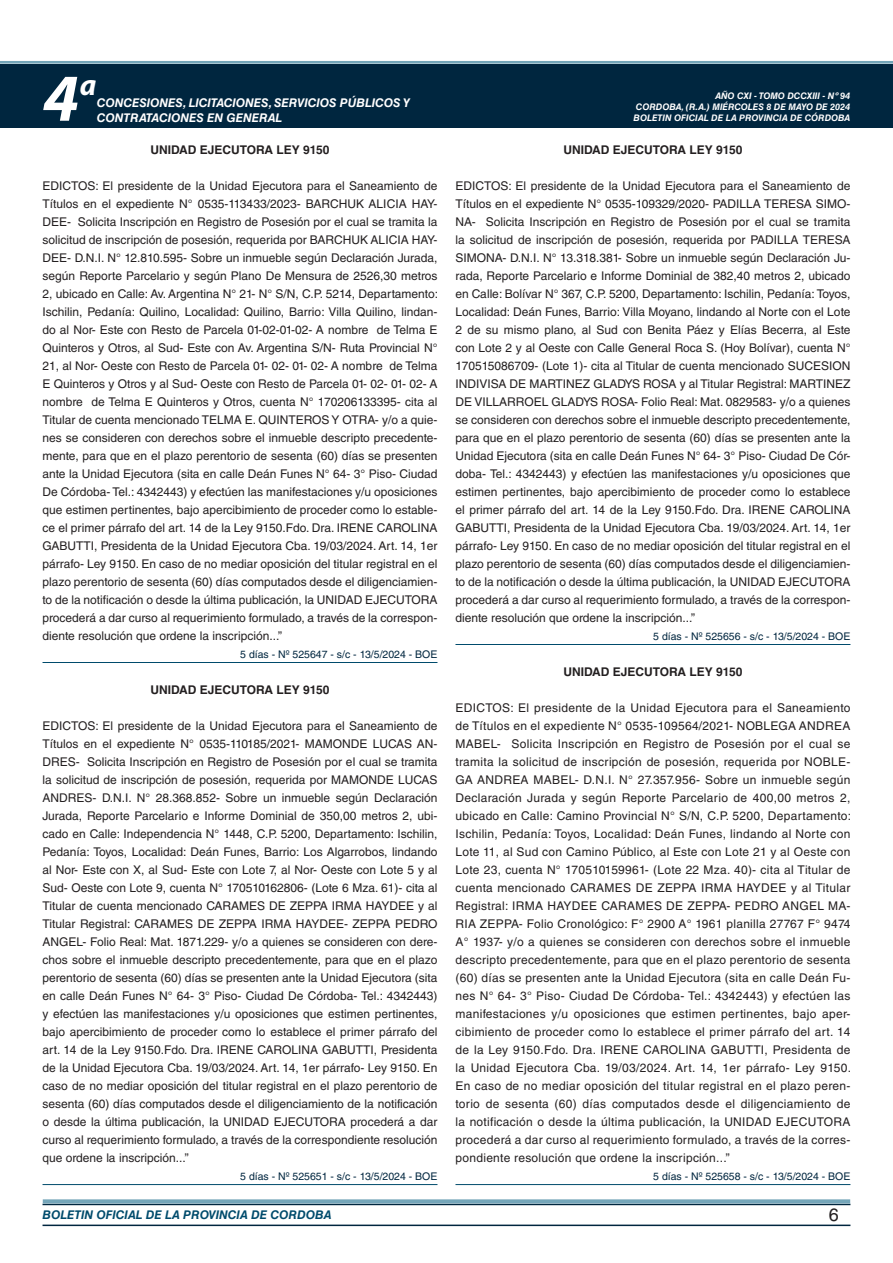
<style>
.page{position:relative;width:893px;height:1263px;background:#fff}
.page>*{position:absolute;margin:0;border:0;box-sizing:border-box;transform-origin:0 0}
.t1{font:italic 700 67.5px "Myriad Pro";color:#fff}
.t2{font:italic 700 30px "Myriad Pro";color:#fff}
.t3{font:18px "Helvetica LT Std";color:#231f20}
.TEXTO_BASE{font:12px/18px "Helvetica LT Std";color:#231f20;text-align:justify}
.RESUELVE{font:700 12px "Helvetica LT Std";color:#231f20}
.t4{font:italic 700 12px/14.4px "Helvetica LT Std";color:#fff}
.t5{font:italic 700 12px "Helvetica LT Std";color:#004b6c}
.FECHA_DE_VENCIMIENTO{font:10.5px "Helvetica LT Std";color:#00263f}
.t6{font:italic 700 9px/10.8px "Helvetica LT Std";color:#fff;text-align:right}
</style>
<div class="page">
<div style="left:0;top:61px;width:893px;height:6px;background:#fff;opacity:.75"></div>
<hr style="left:43px;top:1224px;width:807px;height:2px;background:#00263f">
<div style="left:42px;top:1198px;width:809px;height:8px;background:#fff;opacity:.75"></div>
<div style="left:0;top:64px;width:893px;height:64px;background:#00263f"></div>
<hr style="left:43px;top:662px;width:394px;height:1px;background:#004b6c">
<hr style="left:43px;top:1184px;width:394px;height:1px;background:#004b6c">
<hr style="left:455px;top:644px;width:395px;height:1px;background:#004b6c">
<hr style="left:455px;top:1184px;width:395px;height:1px;background:#004b6c">
<h1 class="t1" style="left:43px;top:54px;width:38px">4</h1>
<h2 class="t2" style="left:80px;top:66px;width:18px">a</h2>
<p class="t4" style="left:97px;top:96px;width:315px">CONCESIONES, LICITACIONES, SERVICIOS PÚBLICOS Y<br>CONTRATACIONES EN GENERAL</p>
<p class="RESUELVE" style="left:150px;top:142px;width:181px">UNIDAD EJECUTORA LEY 9150</p>
<p class="TEXTO_BASE" style="left:43px;top:177px;width:397px">EDICTOS: El presidente de la Unidad Ejecutora para el Saneamiento de Títulos en el expediente N° 0535-113433/2023- BARCHUK ALICIA HAY-DEE- Solicita Inscripción en Registro de Posesión por el cual se tramita la solicitud de inscripción de posesión, requerida por BARCHUK ALICIA HAY-DEE- D.N.I. N° 12.810.595- Sobre un inmueble según Declaración Jurada, según Reporte Parcelario y según Plano De Mensura de 2526,30 metros 2, ubicado en Calle: Av. Argentina N° 21- N° S/N, C.P. 5214, Departamento:<br>Ischilin, Pedanía: Quilino, Localidad: Quilino, Barrio: Villa Quilino, lindan&shy;do al Nor- Este con Resto de Parcela 01-02-01-02- A nombre de Telma E Quinteros y Otros, al Sud- Este con Av. Argentina S/N- Ruta Provincial N° 21, al Nor- Oeste con Resto de Parcela 01- 02- 01- 02- A nombre de Telma E Quinteros y Otros y al Sud- Oeste con Resto de Parcela 01- 02- 01- 02- A nombre de Telma E Quinteros y Otros, cuenta N° 170206133395- cita al Titular de cuenta mencionado TELMA E. QUINTEROS Y OTRA- y/o a quie&shy;nes se consideren con derechos sobre el inmueble descripto precedente&shy;mente, para que en el plazo perentorio de sesenta (60) días se presenten ante la Unidad Ejecutora (sita en calle Deán Funes N° 64- 3° Piso- Ciudad De Córdoba- Tel.: 4342443) y efectúen las manifestaciones y/u oposiciones que estimen pertinentes, bajo apercibimiento de proceder como lo estable&shy;ce el primer párrafo del art. 14 de la Ley 9150.Fdo. Dra. IRENE CAROLINA GABUTTI, Presidenta de la Unidad Ejecutora Cba. 19/03/2024. Art. 14, 1er párrafo- Ley 9150. En caso de no mediar oposición del titular registral en el plazo perentorio de sesenta (60) días computados desde el diligenciamien&shy;to de la notificación o desde la última publicación, la UNIDAD EJECUTORA procederá a dar curso al requerimiento formulado, a través de la correspon&shy;diente resolución que ordene la inscripción...”</p>
<p class="FECHA_DE_VENCIMIENTO" style="left:240px;top:648px;width:199px">5 días - Nº 525647 - s/c - 13/5/2024 - BOE</p>
<p class="RESUELVE" style="left:150px;top:682px;width:181px">UNIDAD EJECUTORA LEY 9150</p>
<p class="TEXTO_BASE" style="left:43px;top:717px;width:396px">EDICTOS: El presidente de la Unidad Ejecutora para el Saneamiento de Títulos en el expediente N° 0535-110185/2021- MAMONDE LUCAS AN-DRES- Solicita Inscripción en Registro de Posesión por el cual se tramita la solicitud de inscripción de posesión, requerida por MAMONDE LUCAS ANDRES- D.N.I. N° 28.368.852- Sobre un inmueble según Declaración Jurada, Reporte Parcelario e Informe Dominial de 350,00 metros 2, ubi&shy;cado en Calle: Independencia N° 1448, C.P. 5200, Departamento: Ischilin, Pedanía: Toyos, Localidad: Deán Funes, Barrio: Los Algarrobos, lindando al Nor- Este con X, al Sud- Este con Lote 7, al Nor- Oeste con Lote 5 y al Sud- Oeste con Lote 9, cuenta N° 170510162806- (Lote 6 Mza. 61)- cita al Titular de cuenta mencionado CARAMES DE ZEPPA IRMA HAYDEE y al Titular Registral: CARAMES DE ZEPPA IRMA HAYDEE- ZEPPA PEDRO ANGEL- Folio Real: Mat. 1871.229- y/o a quienes se consideren con dere&shy;chos sobre el inmueble descripto precedentemente, para que en el plazo perentorio de sesenta (60) días se presenten ante la Unidad Ejecutora (sita en calle Deán Funes N° 64- 3° Piso- Ciudad De Córdoba- Tel.: 4342443) y efectúen las manifestaciones y/u oposiciones que estimen pertinentes, bajo apercibimiento de proceder como lo establece el primer párrafo del art. 14 de la Ley 9150.Fdo. Dra. IRENE CAROLINA GABUTTI, Presidenta de la Unidad Ejecutora Cba. 19/03/2024. Art. 14, 1er párrafo- Ley 9150. En caso de no mediar oposición del titular registral en el plazo perentorio de sesenta (60) días computados desde el diligenciamiento de la notificación o desde la última publicación, la UNIDAD EJECUTORA procederá a dar curso al requerimiento formulado, a través de la correspondiente resolución que ordene la inscripción...”</p>
<p class="FECHA_DE_VENCIMIENTO" style="left:240px;top:1170px;width:199px">5 días - Nº 525651 - s/c - 13/5/2024 - BOE</p>
<p class="t6" style="left:636px;top:91px;width:216px">AÑO CXI - TOMO DCCXIII - Nº 94<br>CORDOBA, (R.A.) MIÉRCOLES 8 DE MAYO DE 2024</p>
<p class="t6" style="left:634px;top:112px;width:218px">BOLETIN OFICIAL DE LA PROVINCIA DE CÓRDOBA</p>
<p class="RESUELVE" style="left:563px;top:142px;width:181px">UNIDAD EJECUTORA LEY 9150</p>
<p class="TEXTO_BASE" style="left:455px;top:177px;width:396px">EDICTOS: El presidente de la Unidad Ejecutora para el Saneamiento de Títulos en el expediente N° 0535-109329/2020- PADILLA TERESA SIMO-NA- Solicita Inscripción en Registro de Posesión por el cual se tramita la solicitud de inscripción de posesión, requerida por PADILLA TERESA SIMONA- D.N.I. N° 13.318.381- Sobre un inmueble según Declaración Ju&shy;rada, Reporte Parcelario e Informe Dominial de 382,40 metros 2, ubicado en Calle: Bolívar N° 367, C.P. 5200, Departamento: Ischilin, Pedanía: Toyos, Localidad: Deán Funes, Barrio: Villa Moyano, lindando al Norte con el Lote 2 de su mismo plano, al Sud con Benita Páez y Elías Becerra, al Este con Lote 2 y al Oeste con Calle General Roca S. (Hoy Bolívar), cuenta N° 170515086709- (Lote 1)- cita al Titular de cuenta mencionado SUCESION INDIVISA DE MARTINEZ GLADYS ROSA y al Titular Registral: MARTINEZ DE VILLARROEL GLADYS ROSA- Folio Real: Mat. 0829583- y/o a quienes se consideren con derechos sobre el inmueble descripto precedentemente, para que en el plazo perentorio de sesenta (60) días se presenten ante la Unidad Ejecutora (sita en calle Deán Funes N° 64- 3° Piso- Ciudad De Cór&shy;doba- Tel.: 4342443) y efectúen las manifestaciones y/u oposiciones que estimen pertinentes, bajo apercibimiento de proceder como lo establece el primer párrafo del art. 14 de la Ley 9150.Fdo. Dra. IRENE CAROLINA GABUTTI, Presidenta de la Unidad Ejecutora Cba. 19/03/2024. Art. 14, 1er párrafo- Ley 9150. En caso de no mediar oposición del titular registral en el plazo perentorio de sesenta (60) días computados desde el diligenciamien&shy;to de la notificación o desde la última publicación, la UNIDAD EJECUTORA procederá a dar curso al requerimiento formulado, a través de la correspon&shy;diente resolución que ordene la inscripción...”</p>
<p class="FECHA_DE_VENCIMIENTO" style="left:653px;top:630px;width:199px">5 días - Nº 525656 - s/c - 13/5/2024 - BOE</p>
<p class="RESUELVE" style="left:563px;top:664px;width:181px">UNIDAD EJECUTORA LEY 9150</p>
<p class="TEXTO_BASE" style="left:455px;top:699px;width:397px">EDICTOS: El presidente de la Unidad Ejecutora para el Saneamiento de Títulos en el expediente N° 0535-109564/2021- NOBLEGA ANDREA MABEL- Solicita Inscripción en Registro de Posesión por el cual se tramita la solicitud de inscripción de posesión, requerida por NOBLE-GA ANDREA MABEL- D.N.I. N° 27.357.956- Sobre un inmueble según Declaración Jurada y según Reporte Parcelario de 400,00 metros 2, ubicado en Calle: Camino Provincial N° S/N, C.P. 5200, Departamento:<br>Ischilin, Pedanía: Toyos, Localidad: Deán Funes, lindando al Norte con Lote 11, al Sud con Camino Público, al Este con Lote 21 y al Oeste con Lote 23, cuenta N° 170510159961- (Lote 22 Mza. 40)- cita al Titular de cuenta mencionado CARAMES DE ZEPPA IRMA HAYDEE y al Titular Registral: IRMA HAYDEE CARAMES DE ZEPPA- PEDRO ANGEL MA-RIA ZEPPA- Folio Cronológico: F° 2900 A° 1961 planilla 27767 F° 9474<br>A° 1937- y/o a quienes se consideren con derechos sobre el inmueble descripto precedentemente, para que en el plazo perentorio de sesenta (60) días se presenten ante la Unidad Ejecutora (sita en calle Deán Fu&shy;nes N° 64- 3° Piso- Ciudad De Córdoba- Tel.: 4342443) y efectúen las manifestaciones y/u oposiciones que estimen pertinentes, bajo aper&shy;cibimiento de proceder como lo establece el primer párrafo del art. 14 de la Ley 9150.Fdo. Dra. IRENE CAROLINA GABUTTI, Presidenta de la Unidad Ejecutora Cba. 19/03/2024. Art. 14, 1er párrafo- Ley 9150.<br>En caso de no mediar oposición del titular registral en el plazo peren&shy;torio de sesenta (60) días computados desde el diligenciamiento de la notificación o desde la última publicación, la UNIDAD EJECUTORA procederá a dar curso al requerimiento formulado, a través de la corres&shy;pondiente resolución que ordene la inscripción...”</p>
<p class="FECHA_DE_VENCIMIENTO" style="left:653px;top:1170px;width:199px">5 días - Nº 525658 - s/c - 13/5/2024 - BOE</p>
<p class="t5" style="left:43px;top:1208px;width:290px">BOLETIN OFICIAL DE LA PROVINCIA DE CORDOBA</p>
<h3 class="t3" style="left:829px;top:1204px;width:12px">6</h3>
</div>
